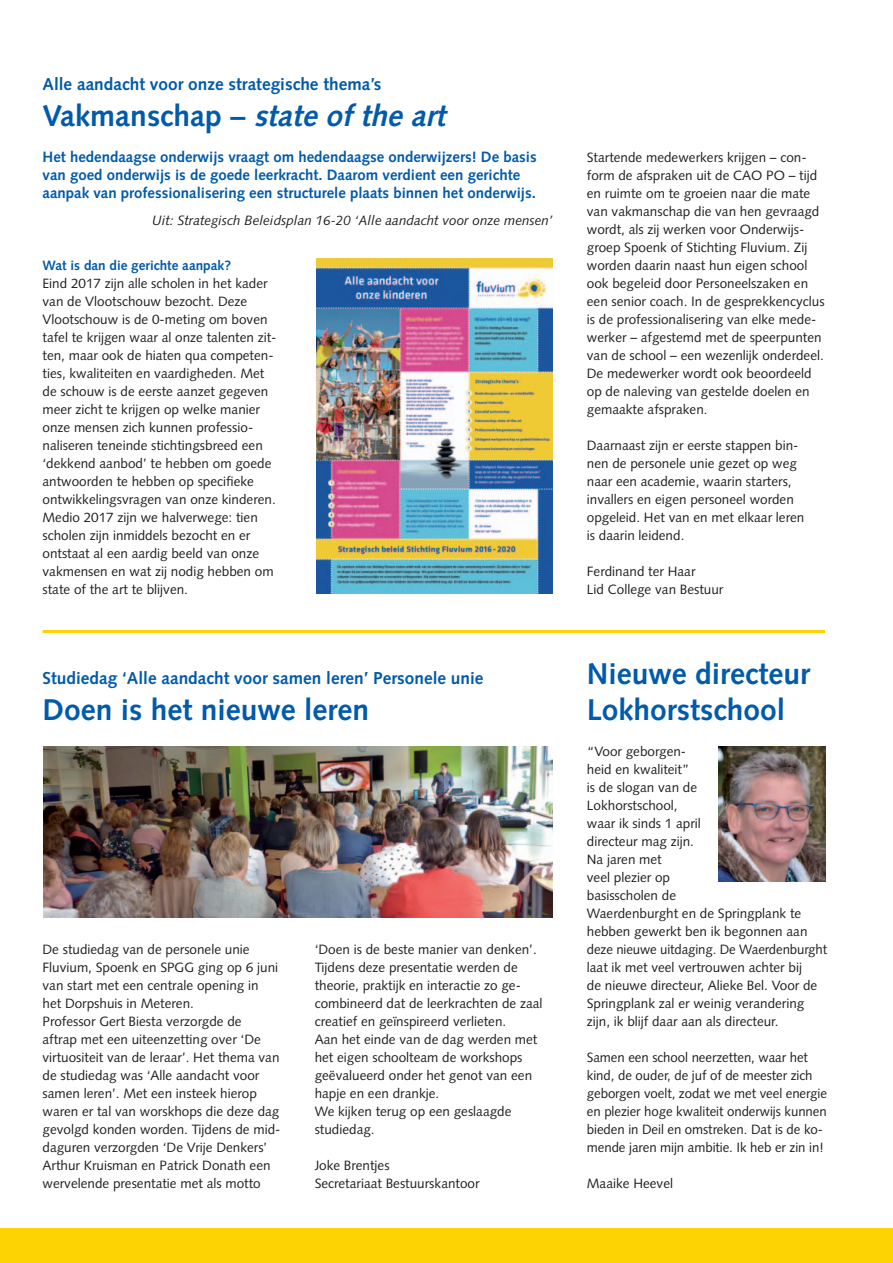
<style>
.page{position:relative;width:893px;height:1263px;background:#fff}
.page>*{position:absolute;margin:0;border:0;box-sizing:border-box;transform-origin:0 0}
.t1{font:700 30px/36px "Syntax";color:#015aaa}
.t2{font:italic 700 30px "Syntax";color:#015aaa}
.t3{font:700 17.25px "Syntax";color:#015aaa}
.t4{font:700 15px/18px "Syntax";color:#015aaa}
.t5{font:13.5px/18px "Syntax";color:#231f20}
.t6{font:italic 13.5px "Syntax";color:#231f20}
.t7{font:700 13.5px "Syntax";color:#015aaa}
.s1{font-style:normal}
</style>
<div class="page">
<div style="left:0;top:1228px;width:893px;height:35px;background:#fed304"></div>
<hr style="left:43px;top:630px;width:782px;height:3px;background:#fed304">
<img style="left:43px;top:746px;width:510px;height:172px">
<img style="left:719px;top:746px;width:106px;height:136px">
<img style="left:316px;top:259px;width:237px;height:335px">
<p class="t3" style="left:43px;top:77px;width:340px">Alle aandacht voor onze strategische thema’s</p>
<h1 class="t2" style="left:43px;top:104px;width:404px"><span class="s1">Vakmanschap –</span> state of the art</h1>
<p class="t4" style="left:43px;top:149px;width:496px">Het hedendaagse onderwijs vraagt om hedendaagse onderwijzers! De basis van goed onderwijs is de goede leerkracht. Daarom verdient een gerichte aanpak van professionalisering een structurele plaats binnen het onderwijs.</p>
<p class="t6" style="left:152px;top:215px;width:402px">Uit: Strategisch Beleidsplan 16-20 ‘Alle aandacht voor onze mensen’</p>
<p class="t7" style="left:43px;top:260px;width:190px">Wat is dan die gerichte aanpak?</p>
<p class="t5" style="left:43px;top:276px;width:235px">Eind 2017 zijn alle scholen in het kader van de Vlootschouw bezocht. Deze Vlootschouw is de 0-meting om boven tafel te krijgen waar al onze talenten zit&shy;ten, maar ook de hiaten qua competen&shy;ties, kwaliteiten en vaardigheden. Met de schouw is de eerste aanzet gegeven meer zicht te krijgen op welke manier onze mensen zich kunnen professio&shy;naliseren teneinde stichtingsbreed een ‘dekkend aanbod’ te hebben om goede antwoorden te hebben op specifieke ontwikkelingsvragen van onze kinderen.<br>Medio 2017 zijn we halverwege: tien scholen zijn inmiddels bezocht en er ontstaat al een aardig beeld van onze vakmensen en wat zij nodig hebben om state of the art te blijven.</p>
<p class="t3" style="left:43px;top:671px;width:442px">Studiedag ‘Alle aandacht voor samen leren’ Personele unie</p>
<h1 class="t1" style="left:43px;top:694px;width:328px">Doen is het nieuwe leren</h1>
<p class="t5" style="left:43px;top:942px;width:239px">De studiedag van de personele unie Fluvium, Spoenk en SPGG ging op 6 juni van start met een centrale opening in het Dorpshuis in Meteren.<br>Professor Gert Biesta verzorgde de<br>aftrap met een uiteenzetting over ‘De virtuosi teit van de leraar’. Het thema van de studiedag was ‘Alle aandacht voor samen leren’. Met een insteek hierop waren er tal van worskhops die deze dag gevolgd konden worden. Tijdens de mid&shy;daguren verzorgden ‘De Vrije Denkers’ Arthur Kruisman en Patrick Donath een wervelende presentatie met als motto</p>
<p class="t5" style="left:315px;top:942px;width:229px">‘Doen is de beste manier van denken’.<br>Tijdens deze presentatie werden de theorie, praktijk en interactie zo ge&shy;combineerd dat de leerkrachten de zaal creatief en geïnspireerd verlieten.<br>Aan het einde van de dag werden met het eigen schoolteam de workshops geëvalueerd onder het genot van een hapje en een drankje.<br>We kijken terug op een geslaagde studie dag.</p>
<p class="t5" style="left:315px;top:1158px;width:166px">Joke Brentjes<br>Secretariaat Bestuurskantoor</p>
<p class="t5" style="left:587px;top:150px;width:239px">Startende medewerkers krijgen – con&shy;form de afspraken uit de CAO PO – tijd en ruimte om te groeien naar die mate van vakmanschap die van hen gevraagd wordt, als zij werken voor Onderwijs&shy;groep Spoenk of Stichting Fluvium. Zij worden daarin naast hun eigen school ook begeleid door Personeelszaken en een senior coach. In de gesprekkencyclus is de professionalisering van elke mede&shy;werker – afgestemd met de speerpunten van de school – een wezenlijk onderdeel.<br>De medewerker wordt ook beoordeeld op de naleving van gestelde doelen en gemaakte afspraken.</p>
<p class="t5" style="left:587px;top:438px;width:219px">Daarnaast zijn er eerste stappen bin&shy;nen de personele unie gezet op weg naar een academie, waarin starters, invallers en eigen personeel worden opgeleid. Het van en met elkaar leren is daarin leidend.</p>
<p class="t5" style="left:587px;top:564px;width:138px">Ferdinand ter Haar<br>Lid College van Bestuur</p>
<h1 class="t1" style="left:587px;top:658px;width:225px">Nieuwe directeur<br>Lokhorstschool</h1>
<p class="t5" style="left:587px;top:744px;width:242px">“Voor geborgen-<br>heid en kwaliteit”<br>is de slogan van de<br>Lokhorstschool,<br>waar ik sinds 1 april<br>directeur mag zijn.<br>Na jaren met<br>veel plezier op<br>basisscholen de<br>Waerdenburght en de Springplank te hebben gewerkt ben ik begonnen aan deze nieuwe uitdaging. De Waerden burght laat ik met veel vertrouwen achter bij<br>de nieuwe directeur, Alieke Bel. Voor de<br>Springplank zal er weinig verandering zijn, ik blijf daar aan als directeur.</p>
<p class="t5" style="left:587px;top:1050px;width:242px">Samen een school neerzetten, waar het kind, de ouder, de juf of de meester zich geborgen voelt, zodat we met veel energie en plezier hoge kwaliteit onderwijs kunnen bieden in Deil en omstreken. Dat is de ko&shy;mende jaren mijn ambitie. Ik heb er zin in!</p>
<p class="t5" style="left:587px;top:1176px;width:88px">Maaike Heevel</p>
</div>
